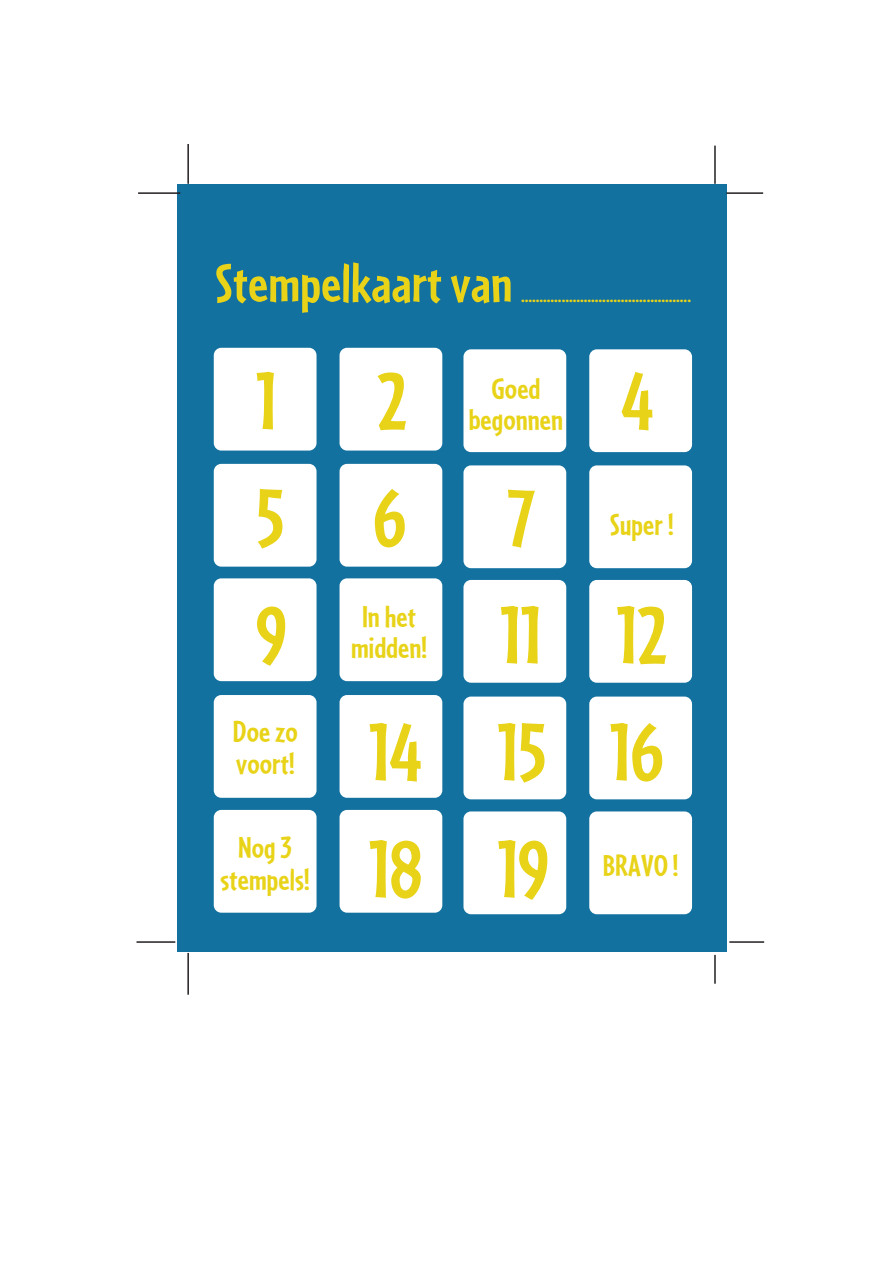
<style>
.page{position:relative;width:893px;height:1263px;background:#fff}
.page>*{position:absolute;margin:0;border:0;box-sizing:border-box;transform-origin:0 0}
.t1{font:700 83.7px/117px "Cafeteria";color:#e8d318;text-align:justify}
.t2{font:700 56.4px "Cafeteria";color:#e8d318}
.t3{font:700 31.5px/31.5px "Cafeteria";color:#e8d318;text-align:center}
.t4{font:700 21px "Cafeteria";color:#e8d318}
</style>
<div class="page">
<div style="left:177px;top:184px;width:549px;height:768px;background:#1371a0"></div>
<div style="left:214px;top:810px;width:103px;height:103px;background:#fff;border-radius:7px"></div>
<div style="left:340px;top:810px;width:102px;height:103px;background:#fff;border-radius:7px"></div>
<div style="left:214px;top:695px;width:103px;height:103px;background:#fff;border-radius:7px"></div>
<div style="left:340px;top:695px;width:102px;height:103px;background:#fff;border-radius:7px"></div>
<div style="left:214px;top:578px;width:103px;height:103px;background:#fff;border-radius:7px"></div>
<div style="left:340px;top:578px;width:102px;height:103px;background:#fff;border-radius:7px"></div>
<div style="left:214px;top:464px;width:103px;height:103px;background:#fff;border-radius:7px"></div>
<div style="left:340px;top:464px;width:102px;height:103px;background:#fff;border-radius:7px"></div>
<div style="left:214px;top:348px;width:103px;height:103px;background:#fff;border-radius:7px"></div>
<div style="left:340px;top:348px;width:102px;height:103px;background:#fff;border-radius:7px"></div>
<div style="left:463px;top:811px;width:103px;height:103px;background:#fff;border-radius:7px"></div>
<div style="left:589px;top:811px;width:103px;height:103px;background:#fff;border-radius:7px"></div>
<div style="left:463px;top:697px;width:103px;height:102px;background:#fff;border-radius:7px"></div>
<div style="left:589px;top:697px;width:103px;height:102px;background:#fff;border-radius:7px"></div>
<div style="left:463px;top:580px;width:103px;height:103px;background:#fff;border-radius:7px"></div>
<div style="left:589px;top:580px;width:103px;height:103px;background:#fff;border-radius:7px"></div>
<div style="left:463px;top:465px;width:103px;height:103px;background:#fff;border-radius:7px"></div>
<div style="left:463px;top:349px;width:103px;height:103px;background:#fff;border-radius:7px"></div>
<div style="left:589px;top:349px;width:103px;height:103px;background:#fff;border-radius:7px"></div>
<div style="left:589px;top:465px;width:103px;height:103px;background:#fff;border-radius:7px"></div>
<hr style="left:138px;top:192px;width:42px;height:2px;background:#231f20">
<hr style="left:187px;top:144px;width:2px;height:40px;background:#231f20">
<hr style="left:726px;top:192px;width:37px;height:2px;background:#231f20">
<hr style="left:714px;top:146px;width:2px;height:38px;background:#231f20">
<hr style="left:729px;top:941px;width:35px;height:2px;background:#231f20">
<hr style="left:187px;top:953px;width:2px;height:42px;background:#231f20">
<hr style="left:136px;top:941px;width:39px;height:2px;background:#231f20">
<hr style="left:714px;top:955px;width:2px;height:29px;background:#231f20">
<h2 class="t2" style="left:215px;top:251px;width:299px">Stempelkaart van</h2>
<p class="t4" style="left:521px;top:283px;width:172px">..............................................</p>
<h1 class="t1" style="left:256px;top:342px;width:153px">1 2</h1>
<h1 class="t1" style="left:256px;top:342px;width:402px;text-indent:365px">4<br>5 6 7 8<br>9</h1>
<p class="t3" style="left:469px;top:372px;width:96px">Goed begonnen</p>
<p class="t3" style="left:610px;top:508px;width:65px">Super !</p>
<p class="t3" style="left:351px;top:600px;width:77px">In het midden!</p>
<h1 class="t1" style="left:369px;top:576px;width:300px;text-indent:131px">11 12<br>14 15 16<br>18 19</h1>
<p class="t3" style="left:233px;top:716px;width:67px;text-align:left">Doe zo voort!</p>
<p class="t3" style="left:220px;top:832px;width:91px">Nog 3 stempels!</p>
<p class="t3" style="left:603px;top:849px;width:77px">BRAVO !</p>
</div>
